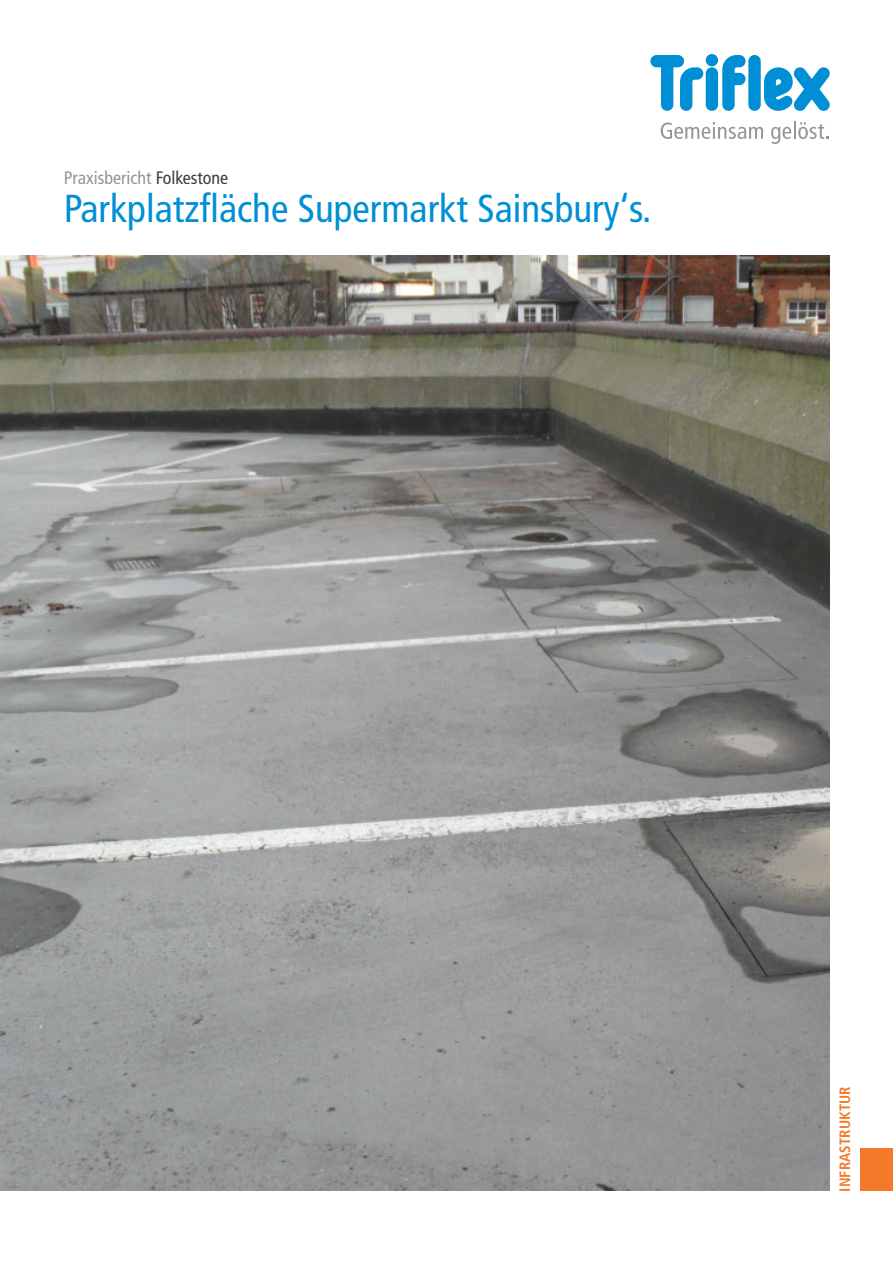
<style>
.page{position:relative;width:893px;height:1263px;background:#fff}
.page>*{position:absolute;margin:0;border:0;box-sizing:border-box;transform-origin:0 0}
.t1{font:condensed 39px "Frutiger LT Pro";color:#008fd5}
.t2{font:condensed 18px "Frutiger LT Pro";color:#939598}
.t3{font:700 condensed 15px "Frutiger LT Pro";letter-spacing:.01em;color:#f4792a}
.s1{color:#3e3e3f}
</style>
<div class="page">
<svg style="left:661px;top:122px;width:102px;height:17px"></svg>
<svg style="left:771px;top:121px;width:57px;height:23px"></svg>
<svg style="left:650px;top:55px;width:53px;height:56px"></svg>
<div style="left:706px;top:67px;width:12px;height:44px;background:#008fd5;border-radius:6px"></div>
<div style="left:706px;top:54px;width:12px;height:12px;background:#008fd5;border-radius:50%"></div>
<svg style="left:722px;top:55px;width:23px;height:56px"></svg>
<svg style="left:764px;top:67px;width:66px;height:44px"></svg>
<div style="left:748px;top:55px;width:13px;height:56px;background:#008fd5;border-radius:6px"></div>
<img style="left:0;top:255px;width:830px;height:936px">
<div style="left:861px;top:1148px;width:32px;height:43px;background:#f4792a"></div>
<p class="t2" style="left:64px;top:167px;width:166px">Praxisbericht <span class="s1">Folkestone</span></p>
<p class="t1" style="left:64px;top:185px;width:589px">Parkplatzfläche Supermarkt Sainsbury‘s.</p>
<p class="t3" style="left:836px;top:1192px;width:107px;rotate:-90deg">INFRASTRUKTUR</p>
</div>
